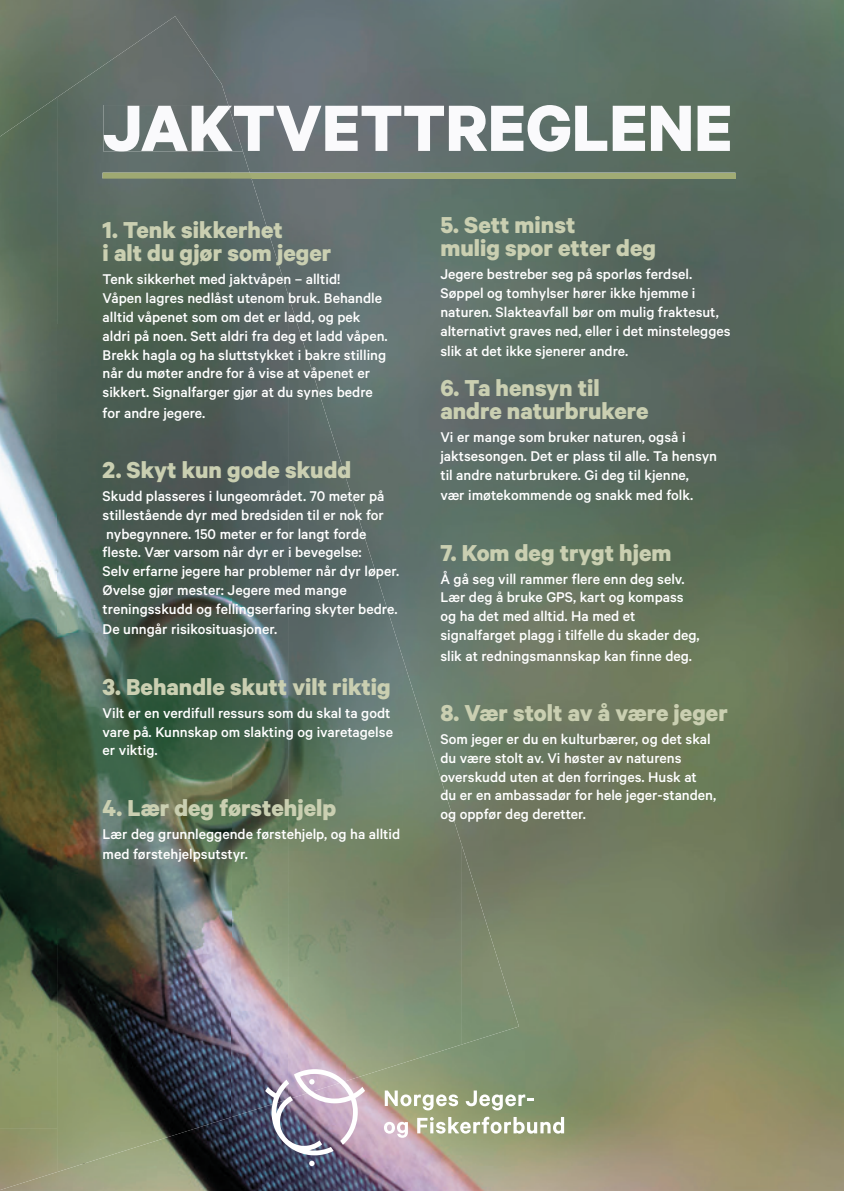
<style>
.page{position:relative;width:844px;height:1191px;background:#fff}
.page>*{position:absolute;margin:0;border:0;box-sizing:border-box;transform-origin:0 0}
.t1{font:700 73.5px "Calibre";color:#fafafc}
.t2{font:700 25.9px/23.1px "Calibre";color:#cacfb1}
.t3{font:500 15.92px/18.7px "Calibre";color:#fff}
</style>
<div class="page">
<img style="left:0;top:0;width:843px;height:1191px">
<div style="left:103px;top:173px;width:632px;height:5px;background:#a1ab74"></div>
<img style="left:57px;top:16px;width:174px;height:1156px">
<img style="left:0;top:97px;width:58px;height:1093px">
<img style="left:230px;top:152px;width:58px;height:917px">
<img style="left:288px;top:294px;width:58px;height:775px">
<img style="left:346px;top:478px;width:58px;height:591px">
<img style="left:403px;top:661px;width:58px;height:401px">
<img style="left:461px;top:843px;width:58px;height:201px">
<img style="left:103px;top:105px;width:140px;height:47px">
<img style="left:103px;top:173px;width:148px;height:5px">
<svg style="left:67px;top:1069px;width:724px;height:97px;background:#8a8a77"></svg>
<h1 class="t1" style="left:102px;top:83px;width:631px">JAKTVETTREGLENE</h1>
<h2 class="t2" style="left:103px;top:218px;width:230px">1. Tenk sikkerhet<br>i alt du gjør som jeger</h2>
<p class="t3" style="left:103px;top:270px;width:286px">Tenk sikkerhet med jaktvåpen – alltid!<br>Våpen lagres nedlåst utenom bruk. Behandle alltid våpenet som om det er ladd, og pek aldri på noen. Sett aldri fra deg et ladd våpen.<br>Brekk hagla og ha sluttstykket i bakre stilling når du møter andre for å vise at våpenet er sikkert. Signalfarger gjør at du synes bedre</p>
<p class="t3" style="left:103px;top:403px;width:104px">for andre jegere.</p>
<h2 class="t2" style="left:103px;top:457px;width:250px">2. Skyt kun gode skudd</h2>
<p class="t3" style="left:103px;top:486px;width:298px">Skudd plasseres i lungeområdet. 70 meter på stillestående dyr med bredsiden til er nok for nybegynnere. 150 meter er for langt forde fleste. Vær varsom når dyr er i bevegelse:<br>Selv erfarne jegere har problemer når dyr løper.<br>Øvelse gjør mester: Jegere med mange treningsskudd og fellingserfaring skyter bedre.</p>
<p class="t3" style="left:103px;top:619px;width:176px">De unngår risikosituasjoner.</p>
<h2 class="t2" style="left:103px;top:674px;width:289px">3. Behandle skutt vilt riktig</h2>
<p class="t3" style="left:103px;top:703px;width:292px">Vilt er en verdifull ressurs som du skal ta godt vare på. Kunnskap om slakting og ivaretagelse er viktig.</p>
<h2 class="t2" style="left:103px;top:795px;width:235px">4. Lær deg førstehjelp</h2>
<p class="t3" style="left:103px;top:823px;width:299px;line-height:20.8px">Lær deg grunnleggende førstehjelp, og ha alltid med førstehjelpsutstyr.</p>
<h2 class="t2" style="left:440px;top:213px;width:217px">5. Sett minst<br>mulig spor etter deg</h2>
<p class="t3" style="left:440px;top:264px;width:292px">Jegere bestreber seg på sporløs ferdsel.<br>Søppel og tomhylser hører ikke hjemme i naturen. Slakteavfall bør om mulig fraktesut, alternativt graves ned, eller i det minstelegges</p>
<p class="t3" style="left:440px;top:341px;width:189px">slik at det ikke sjenerer andre.</p>
<h2 class="t2" style="left:440px;top:375px;width:210px">6. Ta hensyn til andre naturbrukere</h2>
<p class="t3" style="left:440px;top:427px;width:278px">Vi er mange som bruker naturen, også i jaktsesongen. Det er plass til alle. Ta hensyn til andre naturbrukere. Gi deg til kjenne,</p>
<p class="t3" style="left:440px;top:485px;width:254px">vær imøtekommende og snakk med folk.</p>
<h2 class="t2" style="left:440px;top:540px;width:232px">7. Kom deg trygt hjem</h2>
<p class="t3" style="left:440px;top:569px;width:261px">Å gå seg vill rammer flere enn deg selv.<br>Lær deg å bruke GPS, kart og kompass og ha det med alltid. Ha med et signalfarget plagg i tilfelle du skader deg,</p>
<p class="t3" style="left:440px;top:646px;width:253px">slik at redningsmannskap kan finne deg.</p>
<h2 class="t2" style="left:440px;top:700px;width:289px">8. Vær stolt av å være jeger</h2>
<p class="t3" style="left:440px;top:729px;width:277px">Som jeger er du en kulturbærer, og det skal du være stolt av. Vi høster av naturens overskudd uten at den forringes. Husk at du er en ambassadør for hele jeger-standen, og oppfør deg deretter.</p>
</div>
